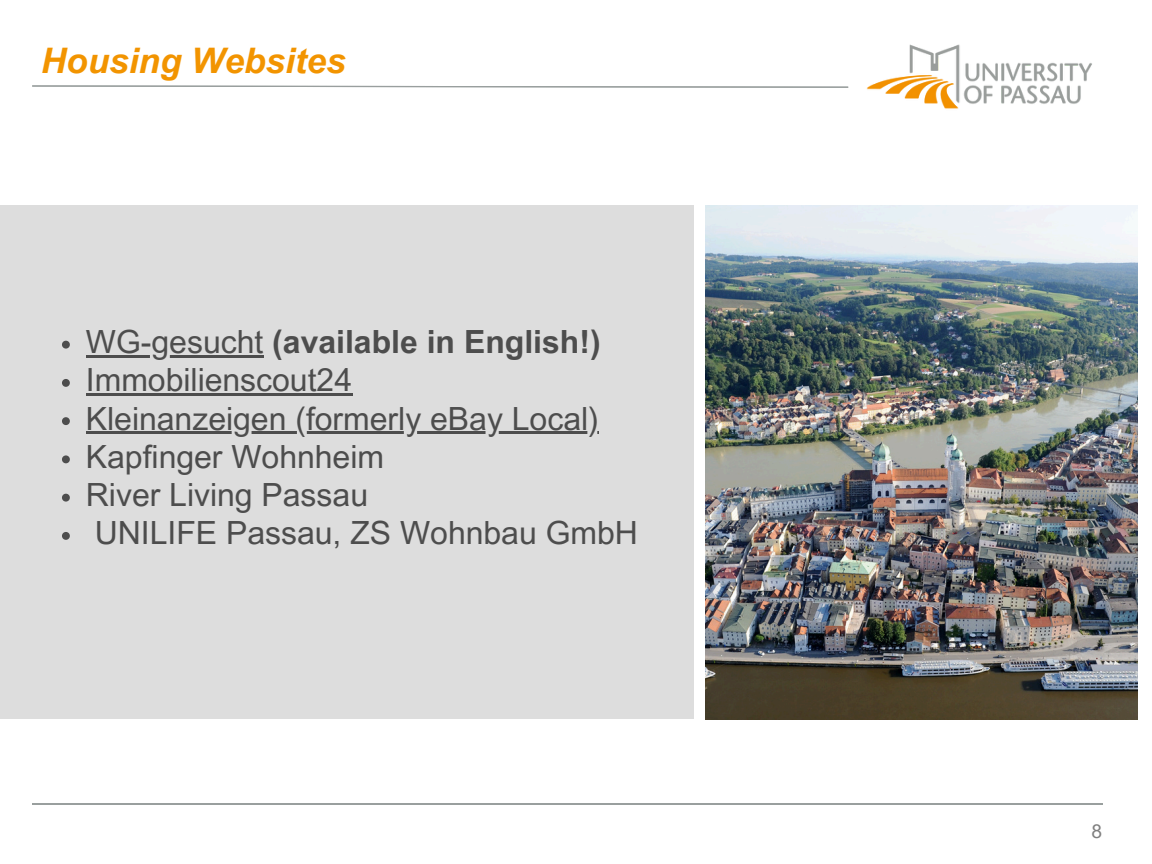
<style>
.page{position:relative;width:1152px;height:864px;background:#fff}
.page>*{position:absolute;margin:0;border:0;box-sizing:border-box;transform-origin:0 0}
.t1{font:italic 700 35.25px "Arial MT Pro";color:#f29400}
.t2{font:31.95px "Arial MT Pro";color:#4d4d4d}
.t3{font:700 31.95px "Arial MT Pro";color:#4d4d4d}
.t4{font:19.2px "Arial MT Pro";color:#7f7f7f}
.s1{font-weight:400}
</style>
<div class="page">
<img style="left:866px;top:44px;width:226px;height:65px">
<svg style="left:32px;top:85px;width:816px;height:3px"></svg>
<hr style="left:32px;top:803px;width:1070px;height:2px;background:#999f9e">
<div style="left:0;top:205px;width:694px;height:514px;background:#ddd"></div>
<svg style="left:62px;top:341px;width:8px;height:8px"></svg>
<hr style="left:86px;top:355px;width:177px;height:3px;background:#4d4d4d">
<svg style="left:62px;top:379px;width:8px;height:8px"></svg>
<hr style="left:86px;top:394px;width:266px;height:2px;background:#4d4d4d">
<svg style="left:62px;top:417px;width:8px;height:8px"></svg>
<hr style="left:86px;top:432px;width:513px;height:2px;background:#4d4d4d">
<svg style="left:62px;top:455px;width:8px;height:8px"></svg>
<svg style="left:62px;top:494px;width:8px;height:8px"></svg>
<svg style="left:62px;top:532px;width:8px;height:8px"></svg>
<img style="left:706px;top:205px;width:432px;height:514px">
<p class="t1" style="left:41px;top:47px;width:306px">Housing Websites</p>
<p class="t3" style="left:86px;top:330px;width:516px"><span class="s1">WG-gesucht</span> (available in English!)</p>
<p class="t2" style="left:86px;top:368px;width:268px">Immobilienscout24</p>
<p class="t2" style="left:86px;top:406px;width:514px">Kleinanzeigen (formerly eBay Local)</p>
<p class="t2" style="left:86px;top:445px;width:300px">Kapfinger Wohnheim</p>
<p class="t2" style="left:86px;top:483px;width:284px">River Living Passau</p>
<p class="t2" style="left:95px;top:521px;width:545px">UNILIFE Passau, ZS Wohnbau GmbH</p>
<h1 class="t4" style="left:1092px;top:824px;width:12px">8</h1>
</div>
